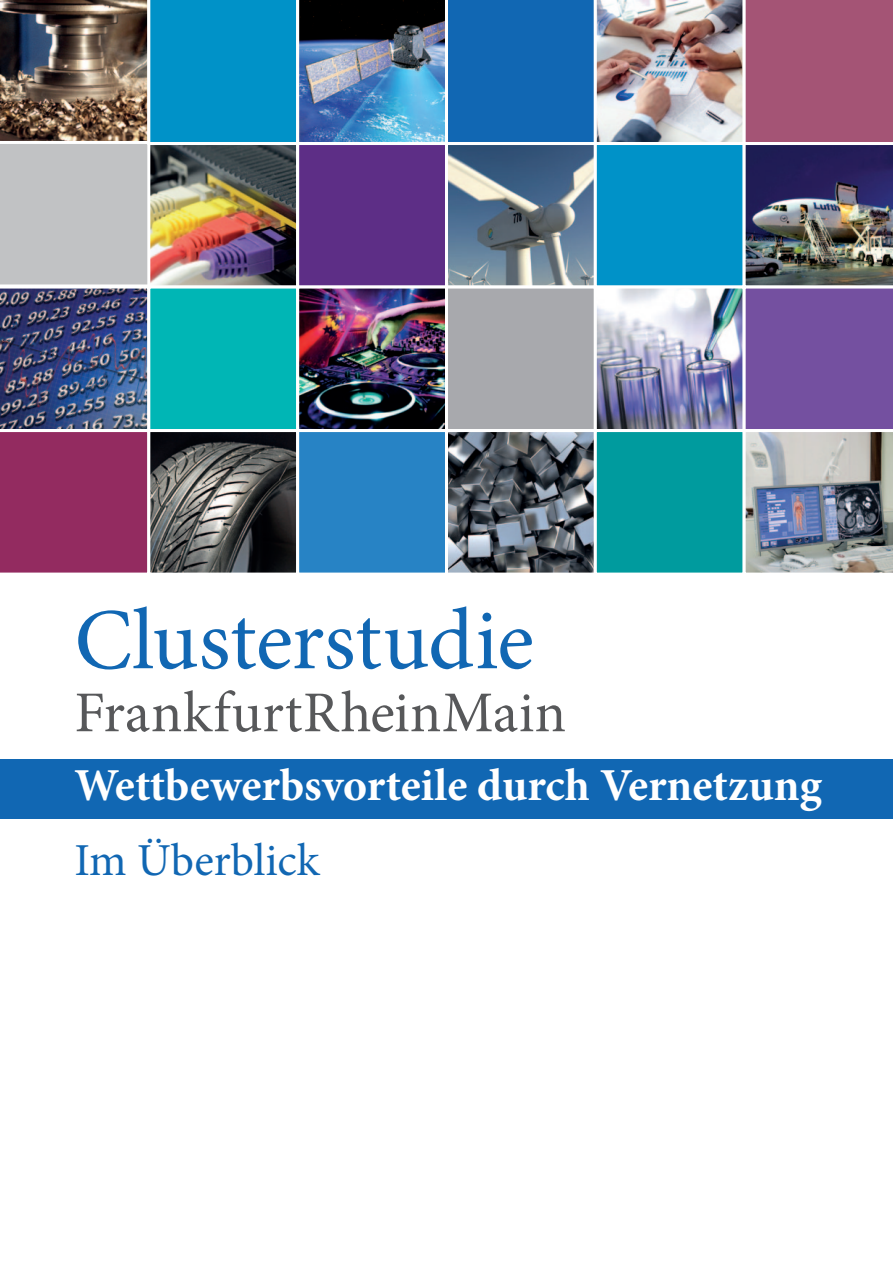
<style>
.page{position:relative;width:893px;height:1263px;background:#fff}
.page>*{position:absolute;margin:0;border:0;box-sizing:border-box;transform-origin:0 0}
.t1{font:87px "Minion Pro";color:#1167b3}
.t2{font:57.75px "Minion Pro";letter-spacing:.005em;color:#57585a}
.t3{font:700 45.75px "Minion Pro";color:#fff}
.t4{font:45.75px "Minion Pro";color:#1167b3}
</style>
<div class="page">
<div style="left:0;top:759px;width:893px;height:60px;background:#1167b3"></div>
<img style="left:0;top:0;width:893px;height:573px">
<h1 class="t1" style="left:74px;top:582px;width:461px">Clusterstudie</h1>
<p class="t2" style="left:74px;top:674px;width:493px">FrankfurtRheinMain</p>
<p class="t3" style="left:74px;top:753px;width:749px">Wettbewerbsvorteile durch Vernetzung</p>
<p class="t4" style="left:74px;top:830px;width:247px">Im Überblick</p>
</div>
